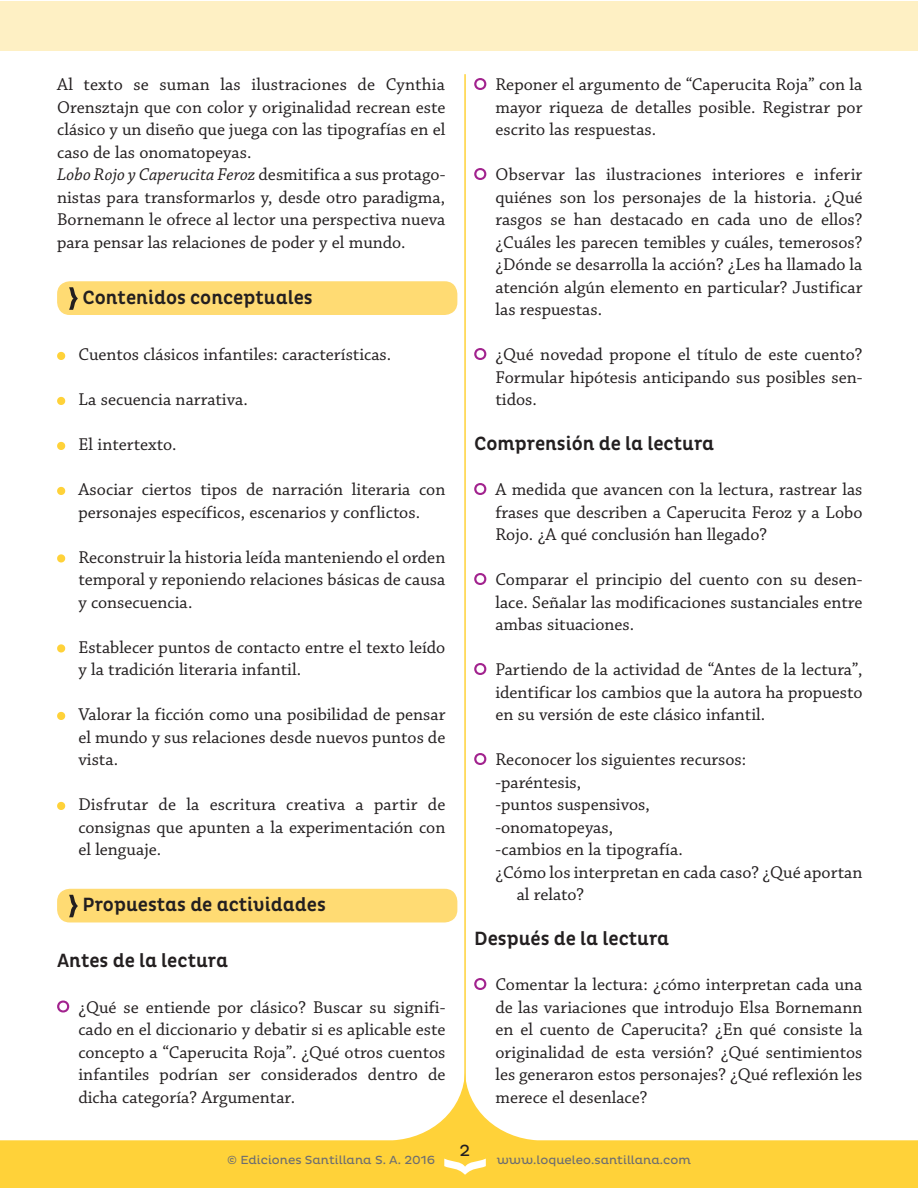
<style>
.page{position:relative;width:918px;height:1188px;background:#fff}
.page>*{position:absolute;margin:0;border:0;box-sizing:border-box;transform-origin:0 0}
.t1{font:500 19.5px "Pluto Cond";color:#231f20}
.t2{font:18px/22.5px "Chaparral Pro";color:#231f20;text-align:justify}
.t3{font:16.5px "Pluto";color:#231f20}
.t4{font:12px "Pluto";color:#6c6d70}
.s1{font-style:italic}
</style>
<div class="page">
<div style="left:57px;top:281px;width:400px;height:34px;background:#ffdb73;border-radius:13px"></div>
<svg style="left:69px;top:287px;width:9px;height:23px"></svg>
<svg style="left:57px;top:352px;width:8px;height:8px"></svg>
<svg style="left:57px;top:397px;width:8px;height:8px"></svg>
<svg style="left:57px;top:442px;width:8px;height:8px"></svg>
<svg style="left:57px;top:487px;width:8px;height:8px"></svg>
<svg style="left:57px;top:554px;width:8px;height:8px"></svg>
<svg style="left:57px;top:644px;width:8px;height:8px"></svg>
<svg style="left:57px;top:712px;width:8px;height:8px"></svg>
<svg style="left:57px;top:802px;width:8px;height:8px"></svg>
<div style="left:57px;top:889px;width:400px;height:33px;background:#ffdb73;border-radius:13px"></div>
<svg style="left:69px;top:895px;width:9px;height:22px"></svg>
<svg style="left:57px;top:1001px;width:12px;height:11px"></svg>
<svg style="left:474px;top:78px;width:12px;height:12px"></svg>
<svg style="left:474px;top:168px;width:12px;height:12px"></svg>
<svg style="left:474px;top:348px;width:12px;height:12px"></svg>
<svg style="left:474px;top:483px;width:12px;height:12px"></svg>
<svg style="left:474px;top:573px;width:12px;height:12px"></svg>
<svg style="left:474px;top:663px;width:12px;height:12px"></svg>
<svg style="left:474px;top:753px;width:12px;height:12px"></svg>
<svg style="left:474px;top:978px;width:12px;height:12px"></svg>
<svg style="left:0;top:1081px;width:918px;height:107px"></svg>
<hr style="left:464px;top:74px;width:2px;height:1028px;background:#ffd239">
<svg style="left:444px;top:1159px;width:42px;height:16px"></svg>
<div style="left:0;top:1px;width:918px;height:50px;background:#fef0c4"></div>
<p class="t2" style="left:57px;top:74px;width:390px;text-align:left">Al texto se suman las ilustraciones de Cynthia Orensztajn que con color y originalidad recrean este clásico y un diseño que juega con las tipografías en el caso de las onomatopeyas.<br><span class="s1">Lobo Rojo y Caperucita Feroz</span> desmitifica a sus protago&shy;nistas para transformarlos y, desde otro paradigma, Bornemann le ofrece al lector una perspectiva nueva para pensar las relaciones de poder y el mundo.</p>
<p class="t1" style="left:83px;top:286px;width:232px">Contenidos conceptuales</p>
<p class="t2" style="left:78px;top:344px;width:314px">Cuentos clásicos infantiles: características.</p>
<p class="t2" style="left:78px;top:389px;width:171px">La secuencia narrativa.</p>
<p class="t2" style="left:78px;top:434px;width:100px">El intertexto.</p>
<p class="t2" style="left:78px;top:479px;width:369px">Asociar ciertos tipos de narración literaria con personajes específicos, escenarios y conflictos.</p>
<p class="t2" style="left:78px;top:546px;width:369px">Reconstruir la historia leída manteniendo el orden temporal y reponiendo relaciones básicas de causa y consecuencia.</p>
<p class="t2" style="left:78px;top:636px;width:369px">Establecer puntos de contacto entre el texto leído y la tradición literaria infantil.</p>
<p class="t2" style="left:78px;top:704px;width:369px">Valorar la ficción como una posibilidad de pensar el mundo y sus relaciones desde nuevos puntos de vista.</p>
<p class="t2" style="left:78px;top:794px;width:369px">Disfrutar de la escritura creativa a partir de consignas que apunten a la experimentación con el lenguaje.</p>
<p class="t1" style="left:83px;top:894px;width:245px">Propuestas de actividades</p>
<p class="t1" style="left:57px;top:950px;width:172px">Antes de la lectura</p>
<p class="t2" style="left:78px;top:996px;width:369px">¿Qué se entiende por clásico? Buscar su signifi&shy;cado en el diccionario y debatir si es aplicable este concepto a “Caperucita Roja”. ¿Qué otros cuentos infantiles podrían ser considerados dentro de dicha categoría? Argumentar.</p>
<p class="t2" style="left:495px;top:74px;width:369px">Reponer el argumento de “Caperucita Roja” con la mayor riqueza de detalles posible. Registrar por escrito las respuestas.</p>
<p class="t2" style="left:495px;top:164px;width:369px">Observar las ilustraciones interiores e inferir quiénes son los personajes de la historia. ¿Qué rasgos se han destacado en cada uno de ellos? ¿Cuáles les parecen temibles y cuáles, temerosos? ¿Dónde se desarrolla la acción? ¿Les ha llamado la atención algún elemento en particular? Justificar las respuestas.</p>
<p class="t2" style="left:495px;top:344px;width:369px">¿Qué novedad propone el título de este cuento?<br>Formular hipótesis anticipando sus posibles sen&shy;tidos.</p>
<p class="t1" style="left:474px;top:432px;width:242px">Comprensión de la lectura</p>
<p class="t2" style="left:495px;top:479px;width:369px">A medida que avancen con la lectura, rastrear las frases que describen a Caperucita Feroz y a Lobo Rojo. ¿A qué conclusión han llegado?</p>
<p class="t2" style="left:495px;top:569px;width:369px">Comparar el principio del cuento con su desen&shy;lace. Señalar las modificaciones sustanciales entre ambas situaciones.</p>
<p class="t2" style="left:495px;top:659px;width:369px">Partiendo de la actividad de “Antes de la lectura”, identificar los cambios que la autora ha propuesto en su versión de este clásico infantil.</p>
<p class="t2" style="left:495px;top:749px;width:252px">Reconocer los siguientes recursos:</p>
<p class="t2" style="left:495px;top:771px;width:87px">-paréntesis,</p>
<p class="t2" style="left:495px;top:794px;width:156px">-puntos suspensivos,</p>
<p class="t2" style="left:495px;top:816px;width:119px">-onomatopeyas,</p>
<p class="t2" style="left:495px;top:839px;width:189px">-cambios en la tipografía.</p>
<p class="t2" style="left:495px;top:861px;width:369px">¿Cómo los interpretan en cada caso? ¿Qué aportan</p>
<p class="t2" style="left:517px;top:884px;width:69px">al relato?</p>
<p class="t1" style="left:474px;top:927px;width:197px">Después de la lectura</p>
<p class="t2" style="left:495px;top:974px;width:369px">Comentar la lectura: ¿cómo interpretan cada una de las variaciones que introdujo Elsa Bornemann en el cuento de Caperucita? ¿En qué consiste la originalidad de esta versión? ¿Qué sentimientos les generaron estos personajes? ¿Qué reflexión les merece el desenlace?</p>
<p class="t3" style="left:460px;top:1141px;width:12px">2</p>
<p class="t4" style="left:227px;top:1153px;width:210px">© Ediciones Santillana S. A. 2016</p>
<p class="t4" style="left:497px;top:1153px;width:196px">www.loqueleo.santillana.com</p>
</div>
